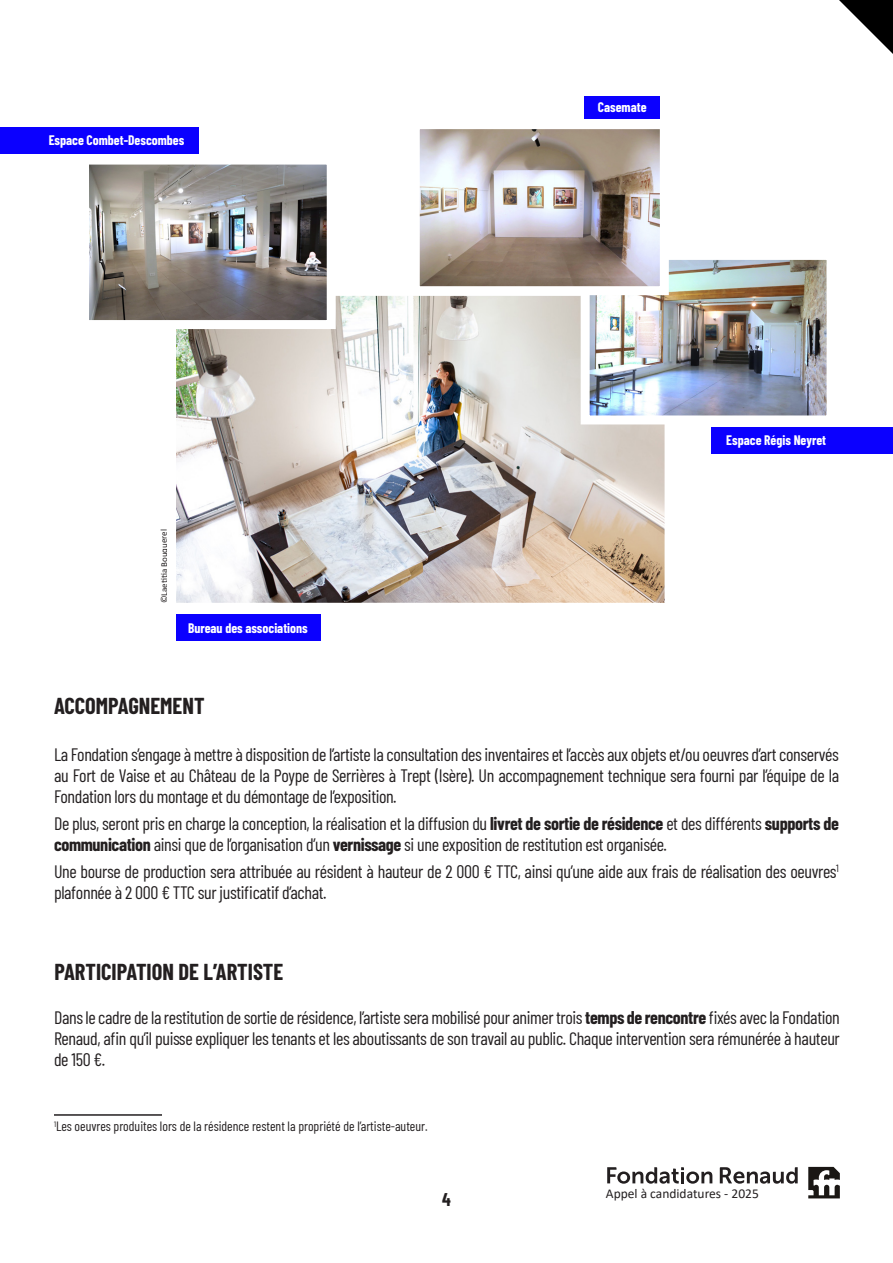
<style>
.page{position:relative;width:893px;height:1263px;background:#fff}
.page>*{position:absolute;margin:0;border:0;box-sizing:border-box;transform-origin:0 0}
.t1{font:700 22.5px "Barlow Condensed";color:#231f20}
.t2{font:18px/21px "Barlow Condensed";letter-spacing:-.02em;color:#231f20;text-align:justify}
.t3{font:700 18px "Barlow Condensed";color:#231f20}
.t4{font:13.5px "Barlow Condensed";color:#231f20}
.t5{font:700 13.5px "Barlow Condensed";color:#fff}
.t6{font:13.5px "Calibri";color:#231f20}
.t7{font:9px "Calibri";color:#231f20}
.s1{font-weight:700}
</style>
<div class="page">
<svg style="left:839px;top:0;width:54px;height:54px"></svg>
<hr style="left:54px;top:1114px;width:108px;height:2px;background:#231f20">
<div style="left:712px;top:427px;width:181px;height:26px;background:#0b00ff"></div>
<img style="left:177px;top:297px;width:487px;height:305px">
<div style="left:167px;top:287px;width:507px;height:325px;border:9px solid #fff"></div>
<img style="left:90px;top:166px;width:236px;height:153px">
<div style="left:80px;top:156px;width:256px;height:173px;border:9px solid #fff"></div>
<img style="left:591px;top:261px;width:235px;height:153px">
<div style="left:581px;top:251px;width:255px;height:173px;border:9px solid #fff"></div>
<img style="left:421px;top:130px;width:238px;height:155px">
<div style="left:411px;top:120px;width:258px;height:175px;border:9px solid #fff"></div>
<div style="left:585px;top:97px;width:75px;height:22px;background:#0b00ff"></div>
<div style="left:0;top:127px;width:198px;height:26px;background:#0b00ff"></div>
<div style="left:176px;top:614px;width:145px;height:27px;background:#0b00ff"></div>
<svg style="left:808px;top:1167px;width:32px;height:31px"></svg>
<svg style="left:720px;top:1167px;width:78px;height:17px"></svg>
<svg style="left:607px;top:1167px;width:105px;height:17px"></svg>
<p class="t5" style="left:49px;top:131px;width:137px">Espace Combet-Descombes</p>
<p class="t7" style="left:158px;top:603px;width:76px;rotate:-90deg">©Laetitia Bouquerel</p>
<p class="t5" style="left:188px;top:618px;width:121px">Bureau des associations</p>
<p class="t1" style="left:54px;top:690px;width:152px">ACCOMPAGNEMENT</p>
<p class="t5" style="left:598px;top:98px;width:50px">Casemate</p>
<p class="t5" style="left:726px;top:430px;width:101px">Espace Régis Neyret</p>
<p class="t2" style="left:54px;top:743px;width:787px">La Fondation s’engage à mettre à disposition de l’artiste la consultation des inventaires et l’accès aux objets et/ou oeuvres d’art conservés au Fort de Vaise et au Château de la Poype de Serrières à Trept (Isère). Un accompagnement technique sera fourni par l’équipe de la Fondation lors du montage et du démontage de l’exposition.</p>
<p class="t2" style="left:54px;top:812px;width:786px">De plus, seront pris en charge la conception, la réalisation et la diffusion du <span class="s1">livret de sortie de résidence</span> et des différents <span class="s1">supports de communication</span> ainsi que de l’organisation d’un <span class="s1">vernissage</span> si une exposition de restitution est organisée.</p>
<p class="t2" style="left:54px;top:860px;width:786px">Une bourse de production sera attribuée au résident à hauteur de 2 000 € TTC, ainsi qu’une aide aux frais de réalisation des oeuvres<sup>1 </sup>plafonnée à 2 000 € TTC sur justificatif d’achat.</p>
<p class="t1" style="left:54px;top:956px;width:230px">PARTICIPATION DE L’ARTISTE</p>
<p class="t2" style="left:54px;top:1006px;width:787px">Dans le cadre de la restitution de sortie de résidence, l’artiste sera mobilisé pour animer trois <span class="s1">temps de rencontre</span> fixés avec la Fondation Renaud, afin qu’il puisse expliquer les tenants et les aboutissants de son travail au public. Chaque intervention sera rémunérée à hauteur de 150 €.</p>
<p class="t4" style="left:54px;top:1117px;width:375px"><sup>1</sup>Les oeuvres produites lors de la résidence restent la propriété de l’artiste-auteur.</p>
<p class="t3" style="left:442px;top:1187px;width:10px">4</p>
<p class="t6" style="left:606px;top:1184px;width:154px">Appel à candidatures - 2025</p>
</div>
